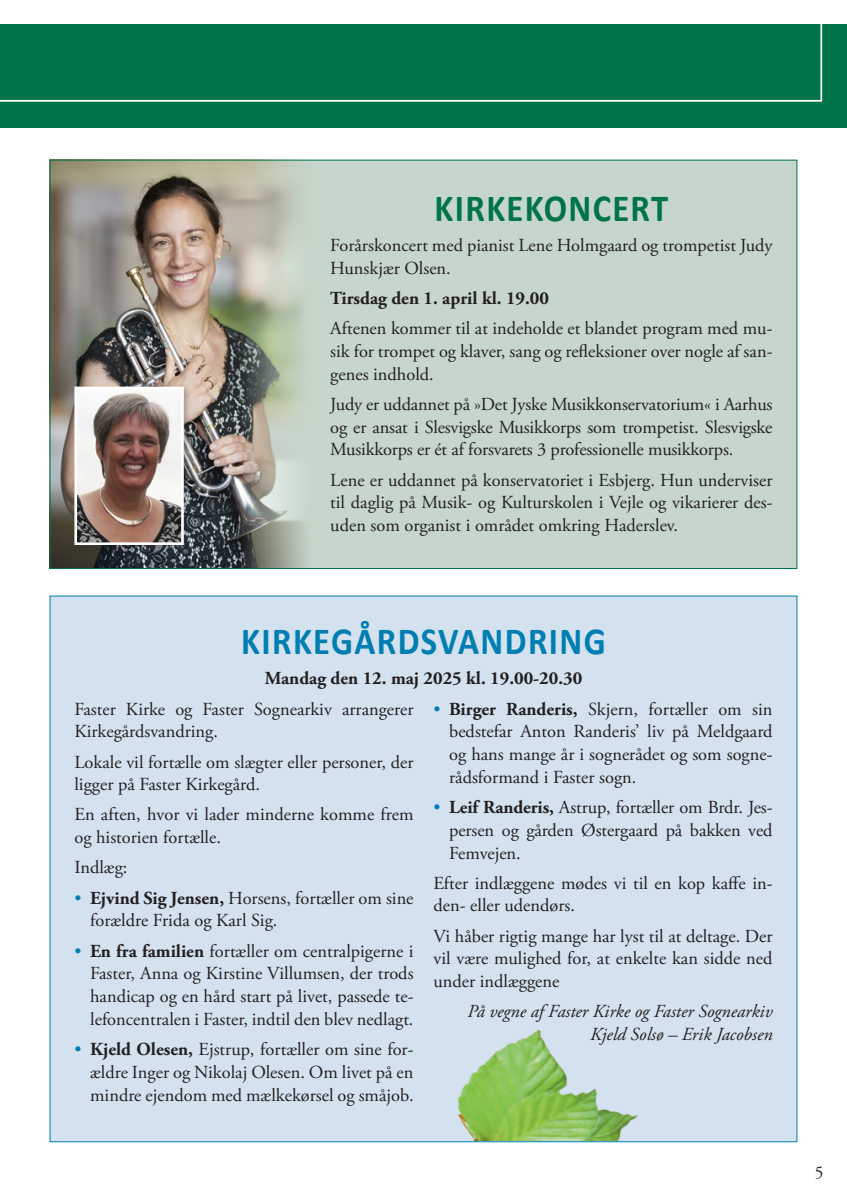
<style>
.page{position:relative;width:847px;height:1203px;background:#fff}
.page>*{position:absolute;margin:0;border:0;box-sizing:border-box;transform-origin:0 0}
.t1{font:700 38.5px "Calibri";letter-spacing:.04em;color:#007eb2;scale:.9 1}
.t2{font:700 38.5px "Calibri";letter-spacing:.04em;color:#007449;scale:.9 1}
.t3{font:18.38px/22.8px "Adobe Garamond Pro";color:#231f20;text-align:justify}
.t4{font:italic 18.38px "Adobe Garamond Pro";color:#231f20}
.t5{font:700 18.38px "Adobe Garamond Pro";color:#231f20}
.t6{font:17.5px "Adobe Garamond Pro";color:#231f20}
.s1{color:#007eb2}
.s2{font-weight:700}
</style>
<div class="page">
<div style="left:0;top:25px;width:847px;height:103px;background:#007449"></div>
<svg style="left:0;top:24px;width:823px;height:78px"></svg>
<div style="left:50px;top:160px;width:747px;height:408px;background:#c6d6ca"></div>
<img style="left:52px;top:162px;width:253px;height:405px">
<div style="left:72px;top:384px;width:120px;height:169px;background:#231f20;opacity:.3"></div>
<img style="left:78px;top:391px;width:102px;height:150px">
<div style="left:74px;top:387px;width:110px;height:158px;border:3px solid #fff"></div>
<div style="left:50px;top:596px;width:747px;height:546px;background:#d4e2f0;border:1px solid #007eb2"></div>
<img style="left:433px;top:1029px;width:216px;height:112px">
<p class="t2" style="left:434px;top:181px;width:261px">KIRKEKONCERT</p>
<p class="t3" style="left:330px;top:234px;width:444px">Forårskoncert med pianist Lene Holmgaard og trompetist Judy<br>Hunskjær Olsen.</p>
<p class="t5" style="left:330px;top:287px;width:220px">Tirsdag den 1. april kl. 19.00</p>
<p class="t3" style="left:330px;top:318px;width:444px">Aftenen kommer til at indeholde et blandet program med mu&shy;sik for trompet og klaver, sang og refleksioner over nogle af san&shy;genes indhold.</p>
<p class="t3" style="left:330px;top:393px;width:444px">Judy er uddannet på »Det Jyske Musikkonservatorium« i Aarhus og er ansat i Slesvigske Musikkorps som trompetist. Slesvigske Musikkorps er ét af forsvarets 3 professionelle musikkorps.</p>
<p class="t3" style="left:330px;top:469px;width:444px">Lene er uddannet på konservatoriet i Esbjerg. Hun underviser til daglig på Musik- og Kulturskolen i Vejle og vikarierer des&shy;uden som organist i området omkring Haderslev.</p>
<p class="t1" style="left:241px;top:614px;width:406px">KIRKEGÅRDSVANDRING</p>
<p class="t5" style="left:265px;top:668px;width:319px">Mandag den 12. maj 2025 kl. 19.00-20.30</p>
<p class="t3" style="left:74px;top:698px;width:341px">Faster Kirke og Faster Sognearkiv arrangerer<br>Kirkegårdsvandring.</p>
<p class="t3" style="left:74px;top:751px;width:341px">Lokale vil fortælle om slægter eller personer, der ligger på Faster Kirkegård.</p>
<p class="t3" style="left:74px;top:804px;width:341px">En aften, hvor vi lader minderne komme frem og historien fortælle.</p>
<p class="t3" style="left:74px;top:857px;width:55px">Indlæg:</p>
<p class="t3" style="left:90px;top:887px;width:325px;text-indent:-16px"><span class="s1">•</span> <span class="s2">Ejvind Sig Jensen,</span> Horsens, fortæller om sine forældre Frida og Karl Sig.</p>
<p class="t3" style="left:90px;top:940px;width:325px;text-indent:-16px"><span class="s1">•</span> <span class="s2">En fra familien</span> fortæller om centralpigerne i Faster, Anna og Kirstine Villumsen, der trods handicap og en hård start på livet, passede te&shy;lefoncentralen i Faster, indtil den blev nedlagt.</p>
<p class="t3" style="left:90px;top:1038px;width:325px;text-indent:-16px"><span class="s1">•</span> <span class="s2">Kjeld Olesen,</span> Ejstrup, fortæller om sine for&shy;ældre Inger og Nikolaj Olesen. Om livet på en mindre ejendom med mælkekørsel og småjob.</p>
<p class="t3" style="left:449px;top:698px;width:325px;text-indent:-16px"><span class="s1">•</span> <span class="s2">Birger Randeris,</span> Skjern, fortæller om sin bedstefar Anton Randeris’ liv på Meldgaard og hans mange år i sognerådet og som sogne&shy;rådsformand i Faster sogn.</p>
<p class="t3" style="left:449px;top:796px;width:325px;text-indent:-16px"><span class="s1">•</span> <span class="s2">Leif Randeris,</span> Astrup, fortæller om Brdr. Jes&shy;persen og gården Østergaard på bakken ved Femvejen.</p>
<p class="t3" style="left:433px;top:872px;width:341px">Efter indlæggene mødes vi til en kop kaffe in&shy;den- eller udendørs.</p>
<p class="t3" style="left:433px;top:925px;width:341px">Vi håber rigtig mange har lyst til at deltage. Der vil være mulighed for, at enkelte kan sidde ned under indlæggene</p>
<p class="t4" style="left:467px;top:1000px;width:306px">På vegne af Faster Kirke og Faster Sognearkiv</p>
<p class="t4" style="left:590px;top:1023px;width:184px">Kjeld Solsø – Erik Jacobsen</p>
<p class="t6" style="left:815px;top:1162px;width:10px">5</p>
</div>
